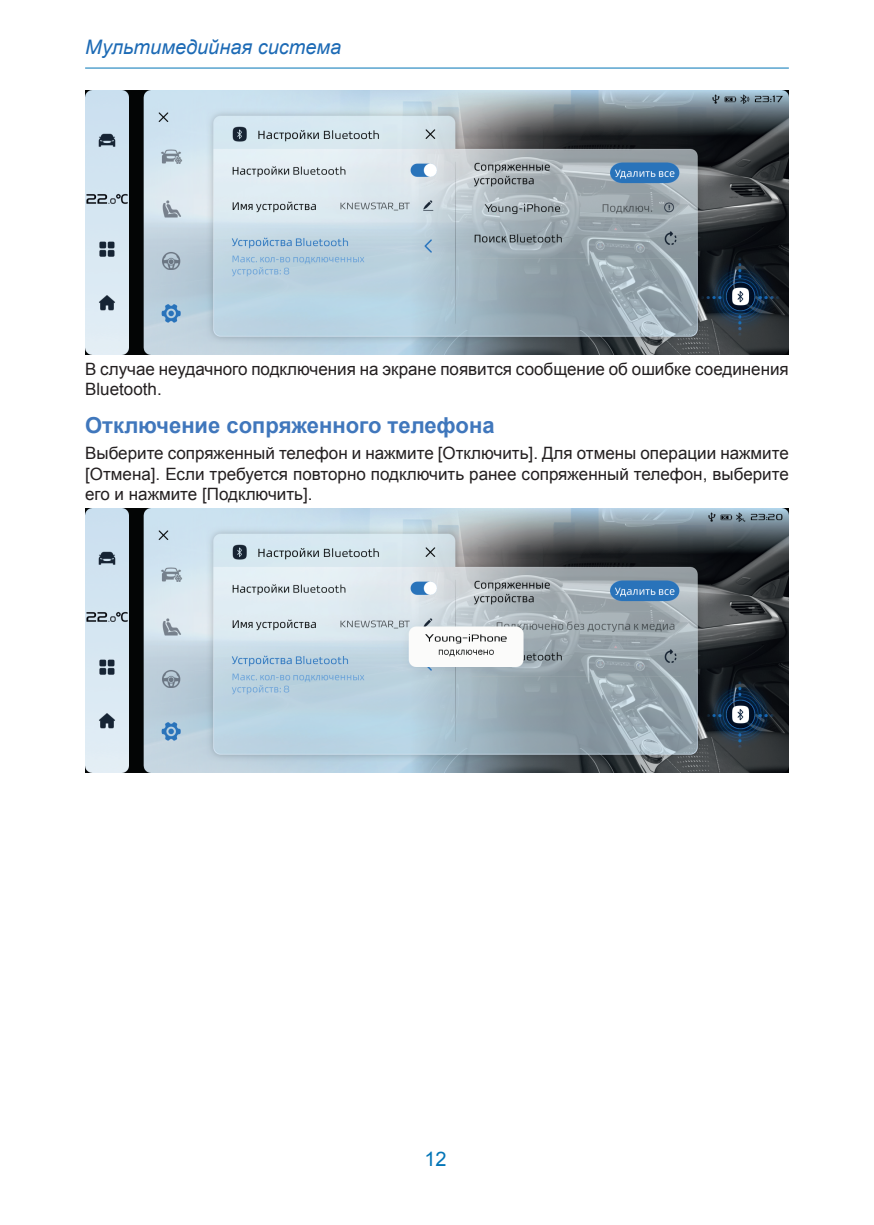
<style>
.page{position:relative;width:874px;height:1225px;background:#fff}
.page>*{position:absolute;margin:0;border:0;box-sizing:border-box;transform-origin:0 0}
._1_1{font:700 22px "Arial";color:#4077bc}
.t1{font:italic 20px "Arial";color:#1c6ab5}
.t2{font:20px "Arial";color:#0375b7}
.Текст{font:17px/20.4px "Arial";color:#231f20}
</style>
<div class="page">
<hr style="left:85px;top:68px;width:703px;height:1px;background:#0375b7">
<img style="left:85px;top:91px;width:703px;height:263px">
<img style="left:85px;top:509px;width:703px;height:263px">
<p class="t1" style="left:85px;top:34px;width:258px">Мультимедийная система</p>
<p class="Текст" style="left:85px;top:359px;width:704px">В случае неудачного подключения на экране появится сообщение об ошибке соединения<br>Bluetooth.</p>
<p class="_1_1" style="left:85px;top:410px;width:411px">Отключение сопряженного телефона</p>
<p class="Текст" style="left:85px;top:443px;width:704px;text-align:justify">Выберите сопряженный телефон и нажмите [Отключить]. Для отмены операции нажмите [Отмена]. Если требуется повторно подключить ранее сопряженный телефон, выберите его и нажмите [Подключить].</p>
<p class="t2" style="left:424px;top:1145px;width:24px">12</p>
</div>
